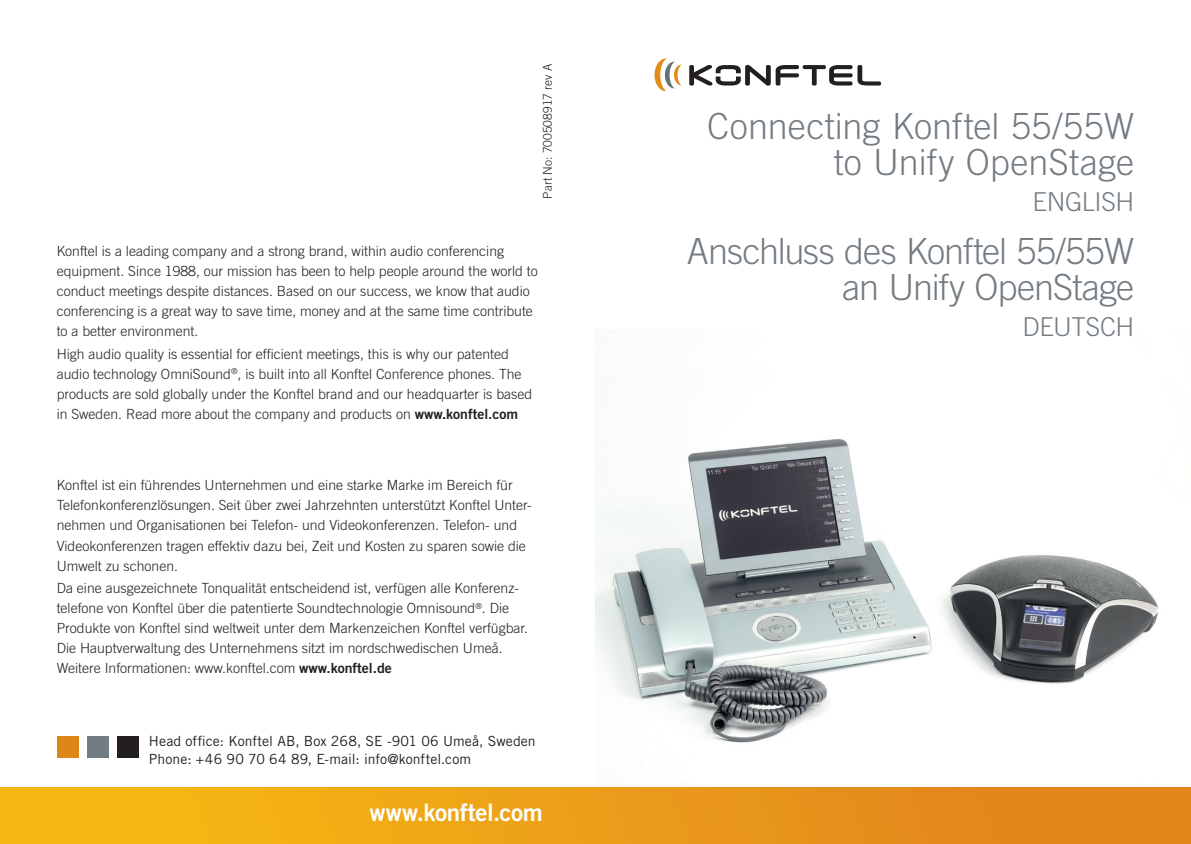
<style>
.page{position:relative;width:1191px;height:844px;background:#fff}
.page>*{position:absolute;margin:0;border:0;box-sizing:border-box;transform-origin:0 0}
.t1{font:300 36px/36px "Trade Gothic LT Std";letter-spacing:-.01em;color:#747c83;text-align:right}
.t2{font:300 26px "Trade Gothic LT Std";letter-spacing:-.015em;color:#747c83}
.t3{font:24px "Trade Gothic LT Std Bd 2";letter-spacing:.01em;color:#fff}
.t4{font:300 14px/20px "Trade Gothic LT Std";color:#231f20}
.t5{font:14px/18.2px "Trade Gothic LT Std";letter-spacing:.005em;color:#231f20}
.t6{font:300 12px "Trade Gothic LT Std";color:#231f20}
.s1{font-family:"Trade Gothic LT Std Bd 2";font-weight:400}
</style>
<div class="page">
<img style="left:595px;top:438px;width:564px;height:305px">
<div style="left:0;top:787px;width:1191px;height:56px;background:linear-gradient(to right,#f8bb12,#e0801f)"></div>
<div style="left:57px;top:736px;width:21px;height:21px;background:#df8619"></div>
<div style="left:117px;top:736px;width:22px;height:21px;background:#231f20"></div>
<div style="left:87px;top:736px;width:22px;height:21px;background:#717d83"></div>
<svg style="left:689px;top:65px;width:192px;height:21px"></svg>
<svg style="left:654px;top:58px;width:28px;height:32px"></svg>
<p class="t6" style="left:540px;top:198px;width:136px;rotate:-90deg">Part No: 700508917 rev A</p>
<p class="t4" style="left:57px;top:241px;width:482px">Konftel is a leading company and a strong brand, within audio conferencing equipment. Since 1988, our mission has been to help people around the world to conduct meetings despite distances. Based on our success, we know that audio conferencing is a great way to save time, money and at the same time contribute to a better environment.</p>
<p class="t4" style="left:57px;top:344px;width:477px">High audio quality is essential for efficient meetings, this is why our patented audio technology OmniSound<sup>®</sup>, is built into all Konftel Conference phones. The products are sold globally under the Konftel brand and our headquarter is based in Sweden. Read more about the company and products on <span class="s1">www.konftel.com</span></p>
<p class="t4" style="left:57px;top:475px;width:476px">Konftel ist ein führendes Unternehmen und eine starke Marke im Bereich für Telefonkonferenzlösungen. Seit über zwei Jahrzehnten unterstützt Konftel Unter&shy;nehmen und Organisationen bei Telefon- und Videokonferenzen. Telefon- und Videokonferenzen tragen effektiv dazu bei, Zeit und Kosten zu sparen sowie die Umwelt zu schonen.</p>
<p class="t4" style="left:57px;top:578px;width:473px">Da eine ausgezeichnete Tonqualität entscheidend ist, verfügen alle Konferenz&shy;telefone von Konftel über die patentierte Soundtechnologie Omnisound<sup>®</sup>. Die Produkte von Konftel sind weltweit unter dem Markenzeichen Konftel verfügbar.<br>Die Hauptverwaltung des Unternehmens sitzt im nordschwedischen Umeå.<br>Weitere Informationen: www.konftel.com <span class="s1">www.konftel.de</span></p>
<p class="t5" style="left:149px;top:731px;width:388px">Head office: Konftel AB, Box 268, SE -901 06 Umeå, Sweden<br>Phone: +46 90 70 64 89, E-mail: info@konftel.com</p>
<h3 class="t3" style="left:369px;top:796px;width:175px">www.konftel.com</h3>
<h1 class="t1" style="left:707px;top:108px;width:428px">Connecting Konftel 55/55W to Unify OpenStage</h1>
<h2 class="t2" style="left:1032px;top:187px;width:103px">ENGLISH</h2>
<h1 class="t1" style="left:687px;top:233px;width:449px">Anschluss des Konftel 55/55W an Unify OpenStage</h1>
<h2 class="t2" style="left:1022px;top:312px;width:113px">DEUTSCH</h2>
</div>
